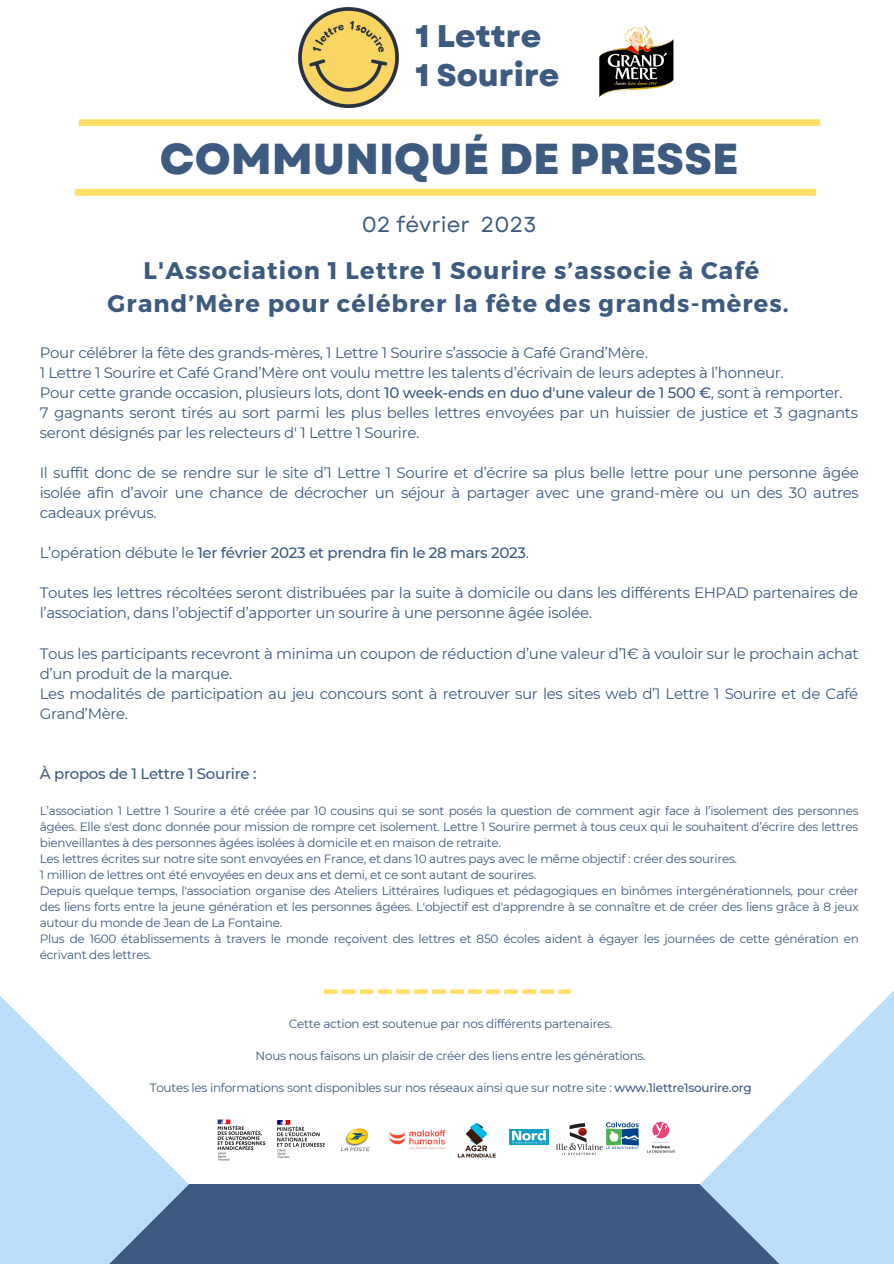
<style>
.page{position:relative;width:894px;height:1264px;background:#fff}
.page>*{position:absolute;margin:0;border:0;box-sizing:border-box;transform-origin:0 0}
.t1{font:800 43.35px "Garet";color:#3d5a80}
.t2{font:800 31.2px/39.5px "Garet";color:#3d5a80}
.t3{font:700 24px/32.7px "Montserrat";letter-spacing:.045em;color:#3d5a80;text-align:center}
.t4{font:21.6px "Garet";color:#3d5a80}
.t5{font:15px/20px "Montserrat";letter-spacing:-.02em;color:#3d5a80}
.t6{font:500 15px "Montserrat";letter-spacing:-.02em;color:#3d5a80}
.t7{font:12px/16px "Montserrat";letter-spacing:-.02em;color:#3d5a80}
.s1{font-weight:500}
.s2{font-weight:400}
</style>
<div class="page">
<div style="left:0;top:1184px;width:893px;height:79px;background:#3d5a80"></div>
<div style="left:79px;top:119px;width:741px;height:7px;background:#ffdf66"></div>
<div style="left:75px;top:189px;width:741px;height:7px;background:#ffdf66"></div>
<img style="left:298px;top:7px;width:100px;height:101px">
<svg style="left:324px;top:989px;width:246px;height:4px"></svg>
<img style="left:277px;top:1120px;width:47px;height:37px">
<img style="left:341px;top:1128px;width:29px;height:24px">
<img style="left:389px;top:1129px;width:57px;height:20px">
<svg style="left:0;top:996px;width:189px;height:267px;fill:#bbdefb"></svg>
<svg style="left:700px;top:991px;width:193px;height:272px;fill:#bbdefb"></svg>
<img style="left:599px;top:24px;width:75px;height:73px">
<img style="left:217px;top:1119px;width:49px;height:42px">
<img style="left:647px;top:1121px;width:27px;height:33px">
<img style="left:602px;top:1122px;width:37px;height:28px">
<img style="left:509px;top:1129px;width:39px;height:15px">
<img style="left:556px;top:1123px;width:46px;height:31px">
<img style="left:457px;top:1122px;width:39px;height:36px">
<h2 class="t2" style="left:415px;top:16px;width:145px">1 Lettre<br>1 Sourire</h2>
<h1 class="t1" style="left:160px;top:127px;width:579px">COMMUNIQUÉ DE PRESSE</h1>
<h3 class="t4" style="left:362px;top:209px;width:176px">02 février 2023</h3>
<h3 class="t3" style="left:108px;top:253px;width:682px">L'Association 1 Lettre 1 Sourire s’associe à Café<br>Grand’Mère pour célébrer la fête des grands-mères.</h3>
<p class="t5" style="left:40px;top:343px;width:819px">Pour célébrer la fête des grands-mères, 1 Lettre 1 Sourire s’associe à Café Grand’Mère.<br>1 Lettre 1 Sourire et Café Grand’Mère ont voulu mettre les talents d’écrivain de leurs adeptes à l’honneur.<br>Pour cette grande occasion, plusieurs lots, dont <span class="s1">10 week-ends en duo d'une valeur de 1 500 €</span>, sont à remporter.<br>7 gagnants seront tirés au sort parmi les plus belles lettres envoyées par un huissier de justice et 3 gagnants seront désignés par les relecteurs d' 1 Lettre 1 Sourire.</p>
<p class="t5" style="left:40px;top:463px;width:820px;text-align:justify">Il suffit donc de se rendre sur le site d’1 Lettre 1 Sourire et d’écrire sa plus belle lettre pour une personne âgée isolée afin d’avoir une chance de décrocher un séjour à partager avec une grand-mère ou un des 30 autres cadeaux prévus.</p>
<p class="t6" style="left:40px;top:544px;width:490px"><span class="s2">L’opération débute le</span> 1er février 2023 et prendra fin le 28 mars 2023<span class="s2">.</span></p>
<p class="t5" style="left:40px;top:583px;width:819px">Toutes les lettres récoltées seront distribuées par la suite à domicile ou dans les différents EHPAD partenaires de l’association, dans l’objectif d’apporter un sourire à une personne âgée isolée.</p>
<p class="t5" style="left:40px;top:643px;width:820px">Tous les participants recevront à minima un coupon de réduction d’une valeur d’1€ à vouloir sur le prochain achat d’un produit de la marque.<br>Les modalités de participation au jeu concours sont à retrouver sur les sites web d’1 Lettre 1 Sourire et de Café Grand’Mère.</p>
<p class="t6" style="left:40px;top:764px;width:218px">À propos de 1 Lettre 1 Sourire :</p>
<p class="t7" style="left:40px;top:802px;width:820px">L’association 1 Lettre 1 Sourire a été créée par 10 cousins qui se sont posés la question de comment agir face à l’isolement des personnes âgées. Elle s'est donc donnée pour mission de rompre cet isolement. Lettre 1 Sourire permet à tous ceux qui le souhaitent d’écrire des lettres bienveillantes à des personnes âgées isolées à domicile et en maison de retraite.<br>Les lettres écrites sur notre site sont envoyées en France, et dans 10 autres pays avec le même objectif : créer des sourires.<br>1 million de lettres ont été envoyées en deux ans et demi, et ce sont autant de sourires.<br>Depuis quelque temps, l'association organise des Ateliers Littéraires ludiques et pédagogiques en binômes intergénérationnels, pour créer des liens forts entre la jeune génération et les personnes âgées. L'objectif est d'apprendre à se connaître et de créer des liens grâce à 8 jeux autour du monde de Jean de La Fontaine.<br>Plus de 1600 établissements à travers le monde reçoivent des lettres et 850 écoles aident à égayer les journées de cette génération en écrivant des lettres.</p>
<p class="t7" style="left:289px;top:1015px;width:325px">Cette action est soutenue par nos différents partenaires.</p>
<p class="t7" style="left:255px;top:1047px;width:391px">Nous nous faisons un plaisir de créer des liens entre les générations.</p>
<p class="t7" style="left:150px;top:1079px;width:603px">Toutes les informations sont disponibles sur nos réseaux ainsi que sur notre site : <span class="s1">www.1lettre1sourire.org</span></p>
</div>
